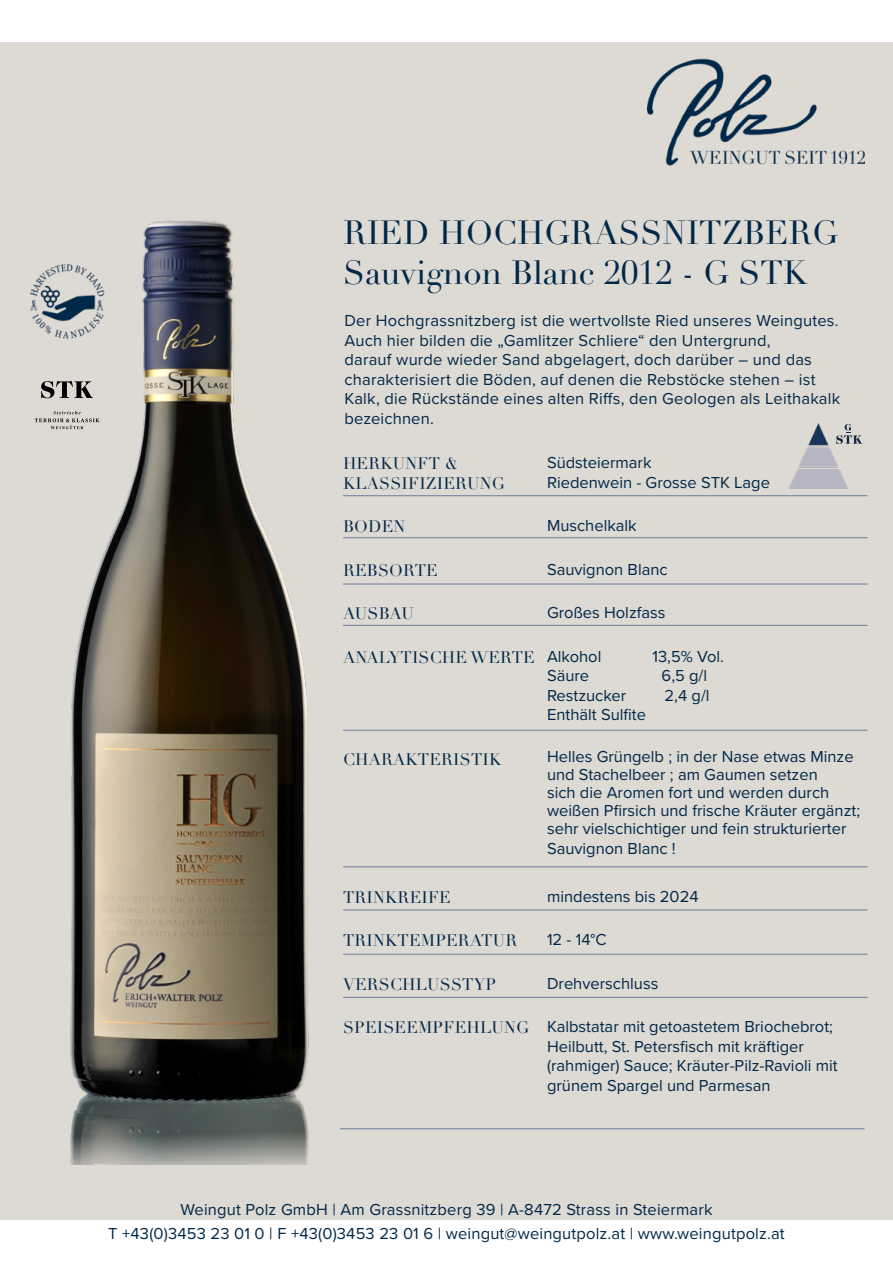
<style>
.page{position:relative;width:893px;height:1263px;background:#fff}
.page>*{position:absolute;margin:0;border:0;box-sizing:border-box;transform-origin:0 0}
.t1{font:33px "Didot LT Pro";color:#002849}
.t2{font:16.5px/19.5px "Proxima Nova";color:#002849}
.t3{font:16.5px/19.5px "Didot LT Pro";letter-spacing:.01em;color:#002849}
</style>
<div class="page">
<div style="left:0;top:43px;width:893px;height:1177px;background:#ddd9d3"></div>
<img style="left:66px;top:221px;width:244px;height:943px">
<svg style="left:35px;top:411px;width:64px;height:18px"></svg>
<svg style="left:41px;top:381px;width:52px;height:17px"></svg>
<img style="left:789px;top:424px;width:59px;height:64px">
<hr style="left:343px;top:495px;width:524px;height:1px;background:#6b7d9b">
<hr style="left:343px;top:537px;width:524px;height:1px;background:#6b7d9b">
<hr style="left:343px;top:584px;width:524px;height:1px;background:#6b7d9b">
<hr style="left:343px;top:625px;width:524px;height:1px;background:#6b7d9b">
<hr style="left:343px;top:730px;width:524px;height:1px;background:#6b7d9b">
<hr style="left:343px;top:866px;width:524px;height:1px;background:#6b7d9b">
<hr style="left:343px;top:909px;width:524px;height:1px;background:#6b7d9b">
<hr style="left:343px;top:954px;width:524px;height:1px;background:#6b7d9b">
<hr style="left:343px;top:997px;width:524px;height:1px;background:#6b7d9b">
<hr style="left:340px;top:1128px;width:525px;height:1px;background:#6b7d9b">
<img style="left:30px;top:246px;width:76px;height:103px">
<svg style="left:836px;top:424px;width:26px;height:20px"></svg>
<img style="left:648px;top:58px;width:217px;height:108px">
<p class="t1" style="left:343px;top:213px;width:497px">RIED HOCHGRASSNITZBERG</p>
<p class="t1" style="left:343px;top:253px;width:466px">Sauvignon Blanc 2012 - G STK</p>
<p class="t2" style="left:344px;top:310px;width:497px">Der Hochgrassnitzberg ist die wertvollste Ried unseres Weingutes.<br>Auch hier bilden die „Gamlitzer Schliere“ den Untergrund,<br>darauf wurde wieder Sand abgelagert, doch darüber – und das charakterisiert die Böden, auf denen die Rebstöcke stehen – ist Kalk, die Rückstände eines alten Riffs, den Geologen als Leithakalk bezeichnen.</p>
<p class="t3" style="left:343px;top:454px;width:164px">HERKUNFT &amp;<br>KLASSIFIZIERUNG</p>
<p class="t3" style="left:343px;top:517px;width:64px">BODEN</p>
<p class="t3" style="left:343px;top:560px;width:96px">REBSORTE</p>
<p class="t3" style="left:343px;top:604px;width:73px">AUSBAU</p>
<p class="t3" style="left:343px;top:647px;width:193px">ANALYTISCHE WERTE</p>
<p class="t2" style="left:547px;top:452px;width:106px">Südsteiermark</p>
<p class="t2" style="left:547px;top:472px;width:224px">Riedenwein - Grosse STK Lage</p>
<p class="t2" style="left:547px;top:515px;width:91px">Muschelkalk</p>
<p class="t2" style="left:547px;top:559px;width:122px">Sauvignon Blanc</p>
<p class="t2" style="left:547px;top:602px;width:120px">Großes Holzfass</p>
<p class="t2" style="left:547px;top:646px;width:56px">Alkohol</p>
<p class="t2" style="left:652px;top:646px;width:73px">13,5% Vol.</p>
<p class="t2" style="left:547px;top:665px;width:44px">Säure</p>
<p class="t2" style="left:662px;top:665px;width:47px">6,5 g/l</p>
<p class="t2" style="left:547px;top:685px;width:81px">Restzucker</p>
<p class="t2" style="left:665px;top:685px;width:47px">2,4 g/l</p>
<p class="t2" style="left:547px;top:704px;width:100px">Enthält Sulfite</p>
<p class="t2" style="left:547px;top:747px;width:315px;line-height:18px">Helles Grüngelb ; in der Nase etwas Minze und Stachelbeer ; am Gaumen setzen<br>sich die Aromen fort und werden durch weißen Pfirsich und frische Kräuter ergänzt; sehr vielschichtiger und fein strukturierter</p>
<p class="t2" style="left:547px;top:838px;width:130px">Sauvignon Blanc !</p>
<p class="t2" style="left:547px;top:886px;width:153px">mindestens bis 2024</p>
<p class="t2" style="left:547px;top:929px;width:61px">12 - 14°C</p>
<p class="t2" style="left:547px;top:973px;width:113px">Drehverschluss</p>
<p class="t2" style="left:547px;top:1016px;width:292px">Kalbstatar mit getoastetem Briochebrot; Heilbutt, St. Petersfisch mit kräftiger (rahmiger) Sauce; Kräuter-Pilz-Ravioli mit grünem Spargel und Parmesan</p>
<p class="t3" style="left:343px;top:749px;width:160px">CHARAKTERISTIK</p>
<p class="t3" style="left:343px;top:887px;width:109px">TRINKREIFE</p>
<p class="t3" style="left:343px;top:931px;width:176px">TRINKTEMPERATUR</p>
<p class="t3" style="left:343px;top:974px;width:155px">VERSCHLUSSTYP</p>
<p class="t3" style="left:343px;top:1018px;width:188px">SPEISEEMPFEHLUNG</p>
<p class="t2" style="left:180px;top:1199px;width:533px">Weingut Polz GmbH | Am Grassnitzberg 39 | A-8472 Strass in Steiermark</p>
<p class="t2" style="left:108px;top:1223px;width:678px">T +43(0)3453 23 01 0 | F +43(0)3453 23 01 6 | weingut@weingutpolz.at | www.weingutpolz.at</p>
</div>
